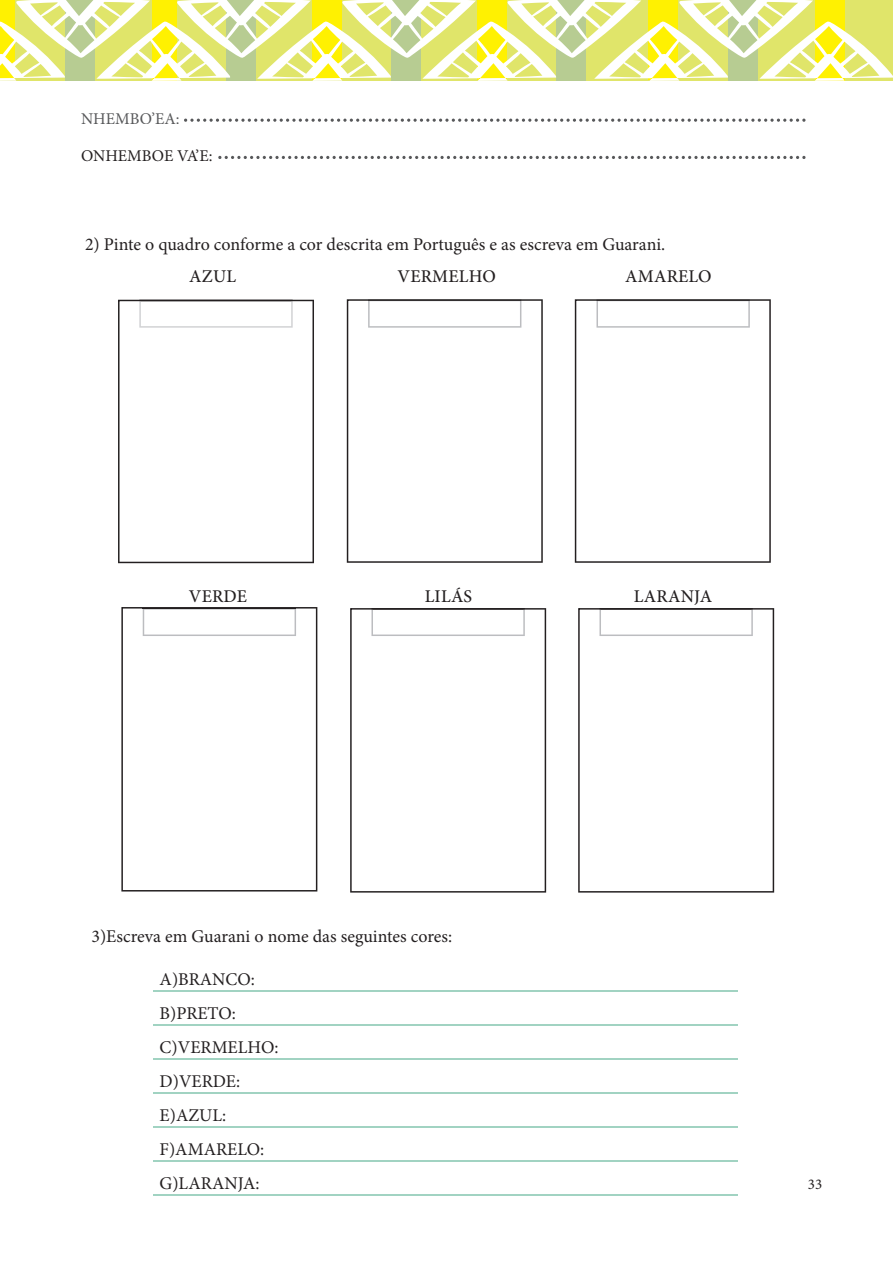
<style>
.page{position:relative;width:893px;height:1263px;background:#fff}
.page>*{position:absolute;margin:0;border:0;box-sizing:border-box;transform-origin:0 0}
.t1{font:18px/34px "Minion Pro";color:#231f20}
.t2{font:500 18px "Minion Pro";letter-spacing:.01em;color:#231f20}
.t3{font:16.5px "Minion Pro";color:#231f20}
.t4{font:16.5px "Minion Pro";color:#57585a}
.t5{font:15px "Minion Pro";color:#231f20}
</style>
<div class="page">
<svg style="left:184px;top:119px;width:621px;height:3px"></svg>
<svg style="left:218px;top:156px;width:587px;height:3px"></svg>
<svg style="left:118px;top:300px;width:196px;height:263px"></svg>
<svg style="left:347px;top:299px;width:196px;height:264px"></svg>
<svg style="left:575px;top:299px;width:196px;height:264px"></svg>
<svg style="left:121px;top:607px;width:196px;height:284px"></svg>
<svg style="left:350px;top:608px;width:196px;height:284px"></svg>
<svg style="left:578px;top:608px;width:196px;height:284px"></svg>
<svg style="left:139px;top:300px;width:154px;height:28px"></svg>
<svg style="left:368px;top:300px;width:153px;height:28px"></svg>
<svg style="left:596px;top:300px;width:154px;height:28px"></svg>
<svg style="left:143px;top:609px;width:153px;height:27px"></svg>
<hr style="left:143px;top:608px;width:153px;height:1px;background:#231f20">
<svg style="left:371px;top:608px;width:154px;height:28px"></svg>
<svg style="left:599px;top:608px;width:154px;height:28px"></svg>
<svg style="left:0;top:0;width:893px;height:81px"></svg>
<hr style="left:154px;top:990px;width:584px;height:1px;background:#a1d3c2">
<hr style="left:154px;top:1024px;width:584px;height:1px;background:#a1d3c2">
<hr style="left:154px;top:1058px;width:584px;height:1px;background:#a1d3c2">
<hr style="left:154px;top:1092px;width:584px;height:1px;background:#a1d3c2">
<hr style="left:154px;top:1126px;width:584px;height:1px;background:#a1d3c2">
<hr style="left:154px;top:1160px;width:584px;height:1px;background:#a1d3c2">
<hr style="left:154px;top:1194px;width:584px;height:1px;background:#a1d3c2">
<p class="t4" style="left:81px;top:107px;width:100px">NHEMBO’EA:</p>
<p class="t3" style="left:81px;top:145px;width:133px">ONHEMBOE VA’E:</p>
<p class="t1" style="left:85px;top:227px;width:582px">2) Pinte o quadro conforme a cor descrita em Português e as escreva em Guarani.</p>
<p class="t2" style="left:189px;top:264px;width:48px">AZUL</p>
<p class="t2" style="left:398px;top:264px;width:100px">VERMELHO</p>
<p class="t2" style="left:625px;top:264px;width:88px">AMARELO</p>
<p class="t2" style="left:189px;top:584px;width:60px">VERDE</p>
<p class="t2" style="left:425px;top:584px;width:49px">LILÁS</p>
<p class="t2" style="left:634px;top:584px;width:80px">LARANJA</p>
<p class="t1" style="left:91px;top:919px;width:362px">3)Escreva em Guarani o nome das seguintes cores:</p>
<p class="t1" style="left:160px;top:962px;width:120px">A)BRANCO:<br>B)PRETO:<br>C)VERMELHO:<br>D)VERDE:<br>E)AZUL:<br>F)AMARELO:<br>G)LARANJA:</p>
<p class="t5" style="left:808px;top:1174px;width:16px">33</p>
</div>
